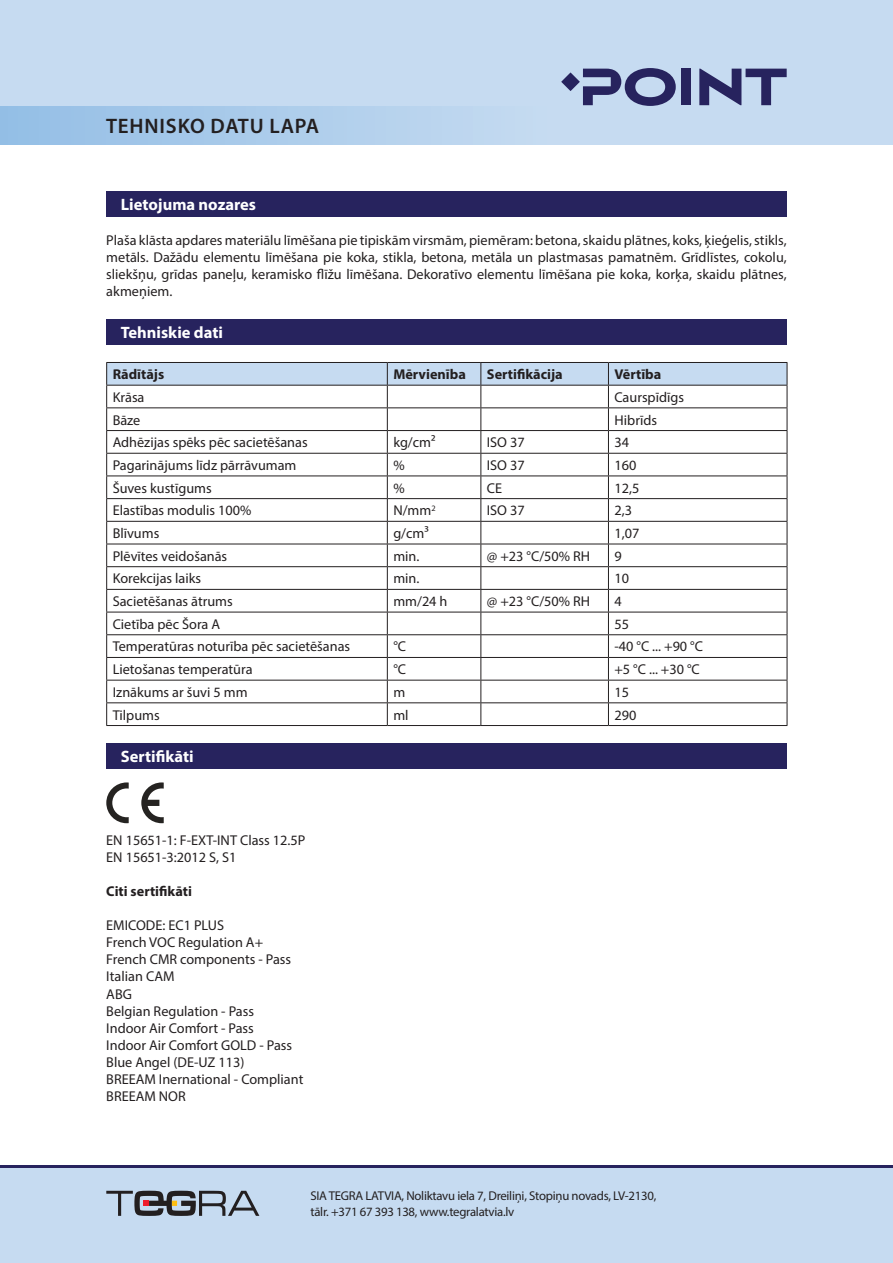
<style>
.page{position:relative;width:893px;height:1263px;background:#fff}
.page>*{position:absolute;margin:0;border:0;box-sizing:border-box;transform-origin:0 0}
.t1{font:600 21px "Myriad Pro";letter-spacing:.04em;color:#231f20}
.Skyrius_baltas{font:700 16.5px "Myriad Pro";color:#fff}
.Tekstas_paprastas{font:14.25px/17.1px "Myriad Pro";color:#231f20;text-align:justify}
.Tekstas_paprastas-2{font:700 14.25px "Myriad Pro";color:#231f20}
.t2{font:12.75px/15.3px "Myriad Pro";letter-spacing:-.02em;color:#231f20}
</style>
<div class="page">
<div style="left:0;top:0;width:893px;height:145px;background:#c6dbf1"></div>
<div style="left:0;top:106px;width:893px;height:39px;background:linear-gradient(to right,#9bc2e7,#d2e2f4)"></div>
<div style="left:0;top:1165px;width:893px;height:98px;background:#c6dbf1"></div>
<hr style="left:0;top:1165px;width:893px;height:2px;background:#27235e">
<svg style="left:106px;top:1191px;width:153px;height:25px"></svg>
<div style="left:681px;top:69px;width:10px;height:36px;background:#27235e"></div>
<svg style="left:699px;top:69px;width:88px;height:36px"></svg>
<svg style="left:583px;top:68px;width:93px;height:38px"></svg>
<svg style="left:561px;top:73px;width:19px;height:18px"></svg>
<div style="left:106px;top:191px;width:681px;height:26px;background:#27235e"></div>
<div style="left:106px;top:319px;width:681px;height:26px;background:#27235e"></div>
<svg style="left:106px;top:362px;width:682px;height:363px"></svg>
<hr style="left:106px;top:725px;width:281px;height:1px;background:#231f20">
<hr style="left:387px;top:725px;width:94px;height:1px;background:#231f20">
<hr style="left:481px;top:725px;width:127px;height:1px;background:#231f20">
<hr style="left:608px;top:725px;width:179px;height:1px;background:#231f20">
<div style="left:106px;top:743px;width:681px;height:25px;background:#27235e"></div>
<svg style="left:106px;top:782px;width:23px;height:41px"></svg>
<svg style="left:141px;top:782px;width:23px;height:41px"></svg>
<h1 class="t1" style="left:106px;top:112px;width:215px">TEHNISKO DATU LAPA</h1>
<p class="Skyrius_baltas" style="left:121px;top:194px;width:137px">Lietojuma nozares</p>
<p class="Tekstas_paprastas" style="left:106px;top:231px;width:682px">Plaša klāsta apdares materiālu līmēšana pie tipiskām virsmām, piemēram: betona, skaidu plātnes, koks, ķieģelis, stikls, metāls. Dažādu elementu līmēšana pie koka, stikla, betona, metāla un plastmasas pamatnēm. Grīdlīstes, cokolu, sliekšņu, grīdas paneļu, keramisko flīžu līmēšana. Dekoratīvo elementu līmēšana pie koka, korķa, skaidu plātnes, akmeņiem.</p>
<p class="Skyrius_baltas" style="left:121px;top:322px;width:104px">Tehniskie dati</p>
<p class="Tekstas_paprastas-2" style="left:113px;top:365px;width:53px">Rādītājs</p>
<p class="Tekstas_paprastas-2" style="left:393px;top:365px;width:74px">Mērvienība</p>
<p class="Tekstas_paprastas-2" style="left:487px;top:365px;width:77px">Sertifikācija</p>
<p class="Tekstas_paprastas-2" style="left:614px;top:365px;width:48px">Vērtība</p>
<p class="Tekstas_paprastas" style="left:113px;top:388px;width:33px">Krāsa</p>
<p class="Tekstas_paprastas" style="left:614px;top:388px;width:71px">Caurspīdīgs</p>
<p class="Tekstas_paprastas" style="left:113px;top:411px;width:29px">Bāze</p>
<p class="Tekstas_paprastas" style="left:614px;top:411px;width:44px">Hibrīds</p>
<p class="Tekstas_paprastas" style="left:113px;top:434px;width:197px">Adhēzijas spēks pēc sacietēšanas</p>
<p class="Tekstas_paprastas" style="left:393px;top:434px;width:44px">kg/cm2</p>
<p class="Tekstas_paprastas" style="left:487px;top:434px;width:39px">ISO 37</p>
<p class="Tekstas_paprastas" style="left:614px;top:434px;width:16px">34</p>
<p class="Tekstas_paprastas" style="left:113px;top:456px;width:185px">Pagarinājums līdz pārrāvumam</p>
<p class="Tekstas_paprastas" style="left:393px;top:456px;width:13px">%</p>
<p class="Tekstas_paprastas" style="left:487px;top:456px;width:39px">ISO 37</p>
<p class="Tekstas_paprastas" style="left:614px;top:456px;width:23px">160</p>
<p class="Tekstas_paprastas" style="left:113px;top:479px;width:101px">Šuves kustīgums</p>
<p class="Tekstas_paprastas" style="left:393px;top:479px;width:13px">%</p>
<p class="Tekstas_paprastas" style="left:487px;top:479px;width:17px">CE</p>
<p class="Tekstas_paprastas" style="left:614px;top:479px;width:26px">12,5</p>
<p class="Tekstas_paprastas" style="left:113px;top:502px;width:140px">Elastības modulis 100%</p>
<p class="Tekstas_paprastas" style="left:393px;top:502px;width:44px">N/mm<sup>2</sup></p>
<p class="Tekstas_paprastas" style="left:487px;top:502px;width:39px">ISO 37</p>
<p class="Tekstas_paprastas" style="left:614px;top:502px;width:19px">2,3</p>
<p class="Tekstas_paprastas" style="left:113px;top:524px;width:48px">Blīvums</p>
<p class="Tekstas_paprastas" style="left:393px;top:524px;width:37px">g/cm3</p>
<p class="Tekstas_paprastas" style="left:614px;top:524px;width:26px">1,07</p>
<p class="Tekstas_paprastas" style="left:113px;top:547px;width:116px">Plēvītes veidošanās</p>
<p class="Tekstas_paprastas" style="left:393px;top:547px;width:28px">min.</p>
<p class="Tekstas_paprastas" style="left:487px;top:547px;width:105px">@ +23 °C/50% RH</p>
<p class="Tekstas_paprastas" style="left:614px;top:547px;width:9px">9</p>
<p class="Tekstas_paprastas" style="left:113px;top:570px;width:90px">Korekcijas laiks</p>
<p class="Tekstas_paprastas" style="left:393px;top:570px;width:28px">min.</p>
<p class="Tekstas_paprastas" style="left:614px;top:570px;width:16px">10</p>
<p class="Tekstas_paprastas" style="left:113px;top:592px;width:122px">Sacietēšanas ātrums</p>
<p class="Tekstas_paprastas" style="left:393px;top:592px;width:56px">mm/24 h</p>
<p class="Tekstas_paprastas" style="left:487px;top:592px;width:105px">@ +23 °C/50% RH</p>
<p class="Tekstas_paprastas" style="left:614px;top:592px;width:9px">4</p>
<p class="Tekstas_paprastas" style="left:113px;top:615px;width:109px">Cietība pēc Šora A</p>
<p class="Tekstas_paprastas" style="left:614px;top:615px;width:16px">55</p>
<p class="Tekstas_paprastas" style="left:113px;top:638px;width:239px">Temperatūras noturība pēc sacietēšanas</p>
<p class="Tekstas_paprastas" style="left:393px;top:638px;width:14px">°C</p>
<p class="Tekstas_paprastas" style="left:614px;top:638px;width:90px">-40 °C ... +90 °C</p>
<p class="Tekstas_paprastas" style="left:113px;top:661px;width:141px">Lietošanas temperatūra</p>
<p class="Tekstas_paprastas" style="left:393px;top:661px;width:14px">°C</p>
<p class="Tekstas_paprastas" style="left:614px;top:661px;width:87px">+5 °C ... +30 °C</p>
<p class="Tekstas_paprastas" style="left:113px;top:683px;width:136px">Iznākums ar šuvi 5 mm</p>
<p class="Tekstas_paprastas" style="left:393px;top:683px;width:13px">m</p>
<p class="Tekstas_paprastas" style="left:614px;top:683px;width:16px">15</p>
<p class="Tekstas_paprastas" style="left:113px;top:706px;width:49px">Tilpums</p>
<p class="Tekstas_paprastas" style="left:393px;top:706px;width:17px">ml</p>
<p class="Tekstas_paprastas" style="left:614px;top:706px;width:23px">290</p>
<p class="Skyrius_baltas" style="left:121px;top:746px;width:74px">Sertifikāti</p>
<p class="Tekstas_paprastas" style="left:106px;top:831px;width:201px">EN 15651-1: F-EXT-INT Class 12.5P</p>
<p class="Tekstas_paprastas" style="left:106px;top:848px;width:132px">EN 15651-3:2012 S, S1</p>
<p class="Tekstas_paprastas-2" style="left:106px;top:882px;width:87px">Citi sertifikāti</p>
<p class="Tekstas_paprastas" style="left:106px;top:916px;width:119px">EMICODE: EC1 PLUS</p>
<p class="Tekstas_paprastas" style="left:106px;top:934px;width:158px">French VOC Regulation A+</p>
<p class="Tekstas_paprastas" style="left:106px;top:951px;width:186px">French CMR components - Pass</p>
<p class="Tekstas_paprastas" style="left:106px;top:968px;width:70px">Italian CAM</p>
<p class="Tekstas_paprastas" style="left:106px;top:985px;width:27px">ABG</p>
<p class="Tekstas_paprastas" style="left:106px;top:1002px;width:149px">Belgian Regulation - Pass</p>
<p class="Tekstas_paprastas" style="left:106px;top:1019px;width:149px">Indoor Air Comfort - Pass</p>
<p class="Tekstas_paprastas" style="left:106px;top:1036px;width:187px">Indoor Air Comfort GOLD - Pass</p>
<p class="Tekstas_paprastas" style="left:106px;top:1053px;width:140px">Blue Angel (DE-UZ 113)</p>
<p class="Tekstas_paprastas" style="left:106px;top:1070px;width:199px">BREEAM Inernational - Compliant</p>
<p class="Tekstas_paprastas" style="left:106px;top:1087px;width:81px">BREEAM NOR</p>
<p class="t2" style="left:310px;top:1188px;width:347px">SIA TEGRA LATVIA, Noliktavu iela 7, Dreiliņi, Stopiņu novads, LV-2130, tālr. +371 67 393 138, www.tegralatvia.lv</p>
</div>
